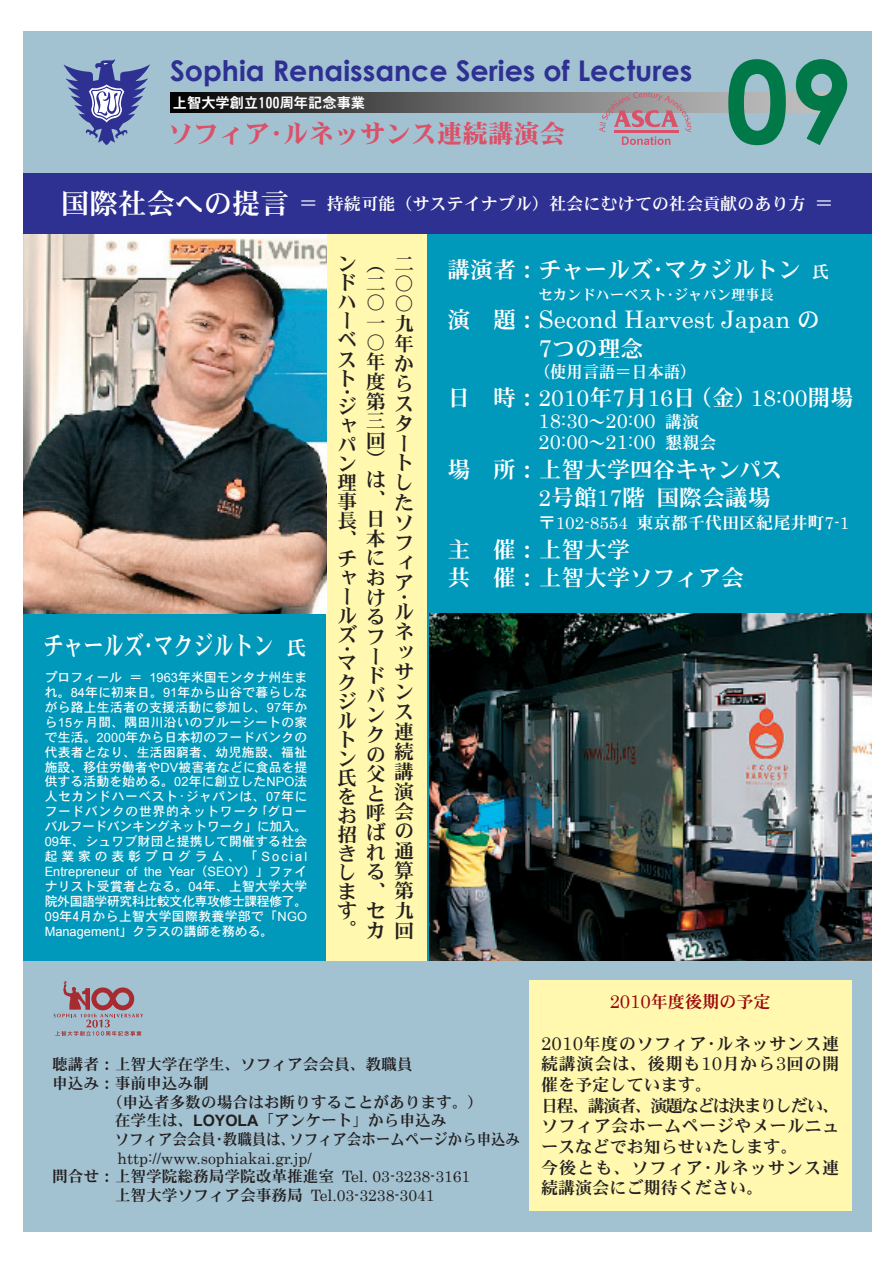
<style>
.page{position:relative;width:893px;height:1263px;background:#fff}
.page>*{position:absolute;margin:0;border:0;box-sizing:border-box;transform-origin:0 0}
.t1{font:700 114px "Century Gothic";color:#017847}
.t2{font:700 28.5px "Century Gothic";color:#2e3092}
.t3{font:25.65px "Heisei Min Std W9";color:#da5168}
.t4{font:25.65px "Heisei Min Std W7";color:#fff;scale:.78 1}
.t5{font:24.15px "Century";color:#fff}
.t6{font:22.8px/28.5px "Heisei Min Std W7";color:#fff}
.t7{font:22.8px "Century";color:#fff}
.t8{font:19.95px/20px "Heisei Min Std W7";color:#231f20}
.t9{font:19.95px/21.3px "Century";color:#fff}
.t10{font:17.1px/20.7px "Heisei Min Std W7";letter-spacing:.03em;color:#231f20}
.t11{font:17.1px "Heisei Min Std W7";color:#fff}
.t12{font:17.1px "Heisei Min Std W7";color:#9d070d}
.t13{font:17.1px "Heisei Min Std W7";color:#fff;scale:.95 1}
.t14{font:15.6px/18.6px "Heisei Min Std W7";color:#231f20}
.t15{font:15.6px "Century";color:#231f20}
.t16{font:14.25px "Heisei Min Std W7";color:#fff}
.t17{font:14.25px "Heisei Kaku Go Std W7";color:#fff}
.t18{font:12.75px/15px "Heisei Kaku Go Std W5";letter-spacing:.02em;color:#fff;text-align:justify}
.t19{font:12.75px "Arial";color:#fff}
.s1{font-size:28.5px}
.s2{font-size:18.45px}
.s3{font-size:19.95px}
.s4{font-family:"Arial"}
.s5{font-family:"Heisei Kaku Go Std W5"}
.s6{font-size:17.1px}
.s7{font-family:"Heisei Min Std W7";font-size:22.8px}
.s8{font-family:"Century";font-size:24.15px}
.s9{font-family:"Heisei Min Std W7"}
.s10{font-family:"Heisei Min Std W7";font-size:17.1px}
.s11{font-family:"Century"}
.s12{font-family:"Arial";font-weight:700}
.s13{font-family:"Century";font-size:18.45px}
</style>
<div class="page">
<div style="left:23px;top:31px;width:849px;height:1200px;background:#a3c2d1"></div>
<div style="left:23px;top:233px;width:849px;height:728px;background:#0098bb"></div>
<svg style="left:171px;top:92px;width:660px;height:20px"></svg>
<svg style="left:599px;top:92px;width:92px;height:53px"></svg>
<hr style="left:614px;top:130px;width:64px;height:3px;background:#da5168">
<svg style="left:64px;top:59px;width:86px;height:86px"></svg>
<svg style="left:53px;top:981px;width:90px;height:55px"></svg>
<div style="left:326px;top:233px;width:101px;height:728px;background:#fff8ae"></div>
<div style="left:529px;top:981px;width:322px;height:230px;background:#fff8ae"></div>
<img style="left:23px;top:233px;width:303px;height:380px">
<img style="left:429px;top:613px;width:443px;height:348px">
<div style="left:23px;top:173px;width:849px;height:60px;background:#2e3092"></div>
<h2 class="t2" style="left:170px;top:49px;width:524px">Sophia Renaissance Series of Lectures</h2>
<p class="t17" style="left:173px;top:94px;width:194px">上智大学創立100周年記念事業</p>
<h3 class="t3" style="left:167px;top:117px;width:399px">ソフィア･ルネッサンス連続講演会</h3>
<h1 class="t1" style="left:725px;top:15px;width:129px">09</h1>
<h3 class="t11" style="left:61px;top:193px;width:774px"><span class="s1">国際社会への提言</span><span class="s2">＝</span>持続可能（サステイナブル）社会にむけての社会貢献のあり方<span class="s2">＝</span></h3>
<h3 class="t4" style="left:43px;top:629px;width:338px">チャールズ･マクジルトン <span class="s3">氏</span></h3>
<p class="t18" style="left:45px;top:670px;width:264px">プロフィール＝ <span class="s4">1963</span>年米国モンタナ州生まれ。<span class="s4">84</span>年に初来日。<span class="s4">91</span>年から山谷で暮らしながら路上生活者の支援活動に参加し、<span class="s4">97</span>年から<span class="s4">15</span>ヶ月間、隅田川沿いのブルーシートの家で生活。<span class="s4">2000</span>年から日本初のフードバンクの代表者となり、生活困窮者、幼児施設、福祉施設、移住労働者や<span class="s4">DV</span>被害者などに食品を提供する活動を始める。<span class="s4">02</span>年に創立した<span class="s4">NPO</span>法人セカンドハーベスト･ジャパンは、<span class="s4">07</span>年にフードバンクの世界的ネットワーク｢グローバルフードバンキングネットワーク」に加入。<span class="s4">09</span>年、シュワブ財団と提携して開催する社会起業家の表彰プログラム、「<span class="s4">Social</span></p>
<p class="t19" style="left:45px;top:863px;width:264px">Entrepreneur of the Year<span class="s5">（</span>SEOY<span class="s5">）」ファイ</span></p>
<p class="t18" style="left:45px;top:879px;width:264px">ナリスト受賞者となる。<span class="s4">04</span>年、上智大学大学院外国語学研究科比較文化専攻修士課程修了。<span class="s4">09</span>年4月から上智大学国際教養学部で「<span class="s4">NGO Management</span>」クラスの講師を務める。</p>
<h3 class="t8" style="left:394px;top:254px;width:21px">二〇〇九年からスタートしたソフィア</h3>
<h3 class="t8" style="left:414px;top:592px;width:11px;rotate:90deg">･</h3>
<h3 class="t8" style="left:366px;top:602px;width:49px;text-align:right">ル<br>ネ<br>ッ<br>サ<br>ン<br>ス<br>連<br>続<br>講<br>演<br>会<br>ばの通<br>算<br>第<br>九<br>回</h3>
<h3 class="t8" style="left:337px;top:254px;width:20px;line-height:19px">ンドハーベスト</h3>
<h3 class="t8" style="left:357px;top:387px;width:11px;rotate:90deg">･</h3>
<h3 class="t8" style="left:337px;top:397px;width:21px;line-height:19px">ジャパン理事長、チャール</h3>
<h3 class="t8" style="left:357px;top:644px;width:11px;rotate:90deg">･</h3>
<h3 class="t8" style="left:337px;top:653px;width:21px;line-height:19px;text-align:justify">マクジルトン氏をお招きします。</h3>
<h3 class="t8" style="left:366px;top:254px;width:20px">（</h3>
<h3 class="t8" style="left:366px;top:273px;width:21px">二</h3>
<h3 class="t8" style="left:366px;top:293px;width:20px">〇</h3>
<h3 class="t8" style="left:366px;top:313px;width:20px">一</h3>
<h3 class="t8" style="left:366px;top:332px;width:20px">〇</h3>
<h3 class="t8" style="left:366px;top:352px;width:20px">年</h3>
<h3 class="t8" style="left:366px;top:371px;width:21px">度</h3>
<h3 class="t8" style="left:366px;top:391px;width:21px">第</h3>
<h3 class="t8" style="left:366px;top:411px;width:21px">三</h3>
<h3 class="t8" style="left:366px;top:430px;width:20px">回</h3>
<h3 class="t8" style="left:366px;top:450px;width:20px">）</h3>
<h3 class="t8" style="left:366px;top:469px;width:20px">は</h3>
<h3 class="t8" style="left:366px;top:489px;width:20px">、</h3>
<h3 class="t8" style="left:366px;top:509px;width:18px">日</h3>
<h3 class="t8" style="left:366px;top:528px;width:21px">本</h3>
<h3 class="t8" style="left:366px;top:548px;width:20px">に</h3>
<h3 class="t8" style="left:366px;top:568px;width:20px">お</h3>
<h3 class="t8" style="left:366px;top:587px;width:21px">け</h3>
<h3 class="t8" style="left:366px;top:607px;width:19px">る</h3>
<h3 class="t8" style="left:337px;top:626px;width:48px">ズフ</h3>
<h3 class="t8" style="left:366px;top:646px;width:13px">ー</h3>
<h3 class="t8" style="left:366px;top:666px;width:19px">ド</h3>
<h3 class="t8" style="left:366px;top:685px;width:20px">バ</h3>
<h3 class="t8" style="left:366px;top:705px;width:20px">ン</h3>
<h3 class="t8" style="left:366px;top:724px;width:19px">ク</h3>
<h3 class="t8" style="left:366px;top:744px;width:20px">の</h3>
<h3 class="t8" style="left:366px;top:764px;width:20px">父</h3>
<h3 class="t8" style="left:366px;top:783px;width:19px">と</h3>
<h3 class="t8" style="left:366px;top:803px;width:21px">呼</h3>
<h3 class="t8" style="left:366px;top:842px;width:21px;text-align:justify">れる、セカ</h3>
<h3 class="t6" style="left:447px;top:255px;width:383px">講演者：チャールズ･マクジルトン <span class="s6">氏</span></h3>
<p class="t16" style="left:539px;top:285px;width:237px">セカンドハーベスト･ジャパン理事長</p>
<h3 class="t5" style="left:447px;top:299px;width:374px"><span class="s7">演 題：</span>Second Harvest Japan <span class="s7">の</span></h3>
<h3 class="t6" style="left:539px;top:334px;width:106px"><span class="s8">7</span>つの理念</h3>
<h3 class="t13" style="left:534px;top:361px;width:172px">（使用言語＝日本語）</h3>
<h3 class="t7" style="left:447px;top:379px;width:407px"><span class="s9">日 時：</span>2010<span class="s9">年</span>7<span class="s9">月</span>16<span class="s9">日（金）</span>18:00<span class="s9">開場</span></h3>
<h3 class="t9" style="left:539px;top:408px;width:179px">18:30<span class="s10">～</span>20:00 <span class="s10">講演<br></span>20:00<span class="s10">～</span>21:00 <span class="s10">懇親会</span></h3>
<h3 class="t6" style="left:539px;top:455px;width:245px;text-indent:-91px">場 所：上智大学四谷キャンパス<br><span class="s11">2</span>号館<span class="s11">17</span>階国際会議場</h3>
<h3 class="t11" style="left:539px;top:512px;width:312px">〒<span class="s11">102-8554</span> 東京都千代田区紀尾井町<span class="s11">7-1</span></h3>
<h3 class="t6" style="left:447px;top:535px;width:298px">主 催：上智大学<br>共 催：上智大学ソフィア会</h3>
<p class="t14" style="left:52px;top:1055px;width:362px">聴講者：上智大学在学生、ソフィア会会員、教職員申込み：事前申込み制</p>
<p class="t14" style="left:115px;top:1092px;width:407px;text-indent:-8px">（申込者多数の場合はお断りすることがあります。）<br>在学生は、<span class="s12">LOYOLA</span>「アンケート」から申込み<br>ソフィア会会員･教職員は、ソフィア会ホームページから申込み</p>
<p class="t15" style="left:117px;top:1145px;width:196px">http://www.sophiakai.gr.jp/</p>
<p class="t14" style="left:52px;top:1167px;width:420px">問合せ：上智学院総務局学院改革推進室 <span class="s11">Tel. 03-3238-3161</span></p>
<p class="t15" style="left:115px;top:1182px;width:321px"><span class="s9">上智大学ソフィア会事務局</span> Tel.03-3238-3041</p>
<h3 class="t12" style="left:610px;top:991px;width:162px"><span class="s13">2010</span>年度後期の予定</h3>
<h3 class="t10" style="left:541px;top:1033px;width:300px"><span class="s13">2010</span>年度のソフィア･ルネッサンス連続講演会は、後期も<span class="s13">10</span>月から<span class="s13">3</span>回の開催を予定しています。<br>日程、講演者、演題などは決まりしだい、ソフィア会ホームページやメールニュースなどでお知らせいたします。<br>今後とも、ソフィア･ルネッサンス連続講演会にご期待ください。</h3>
</div>
